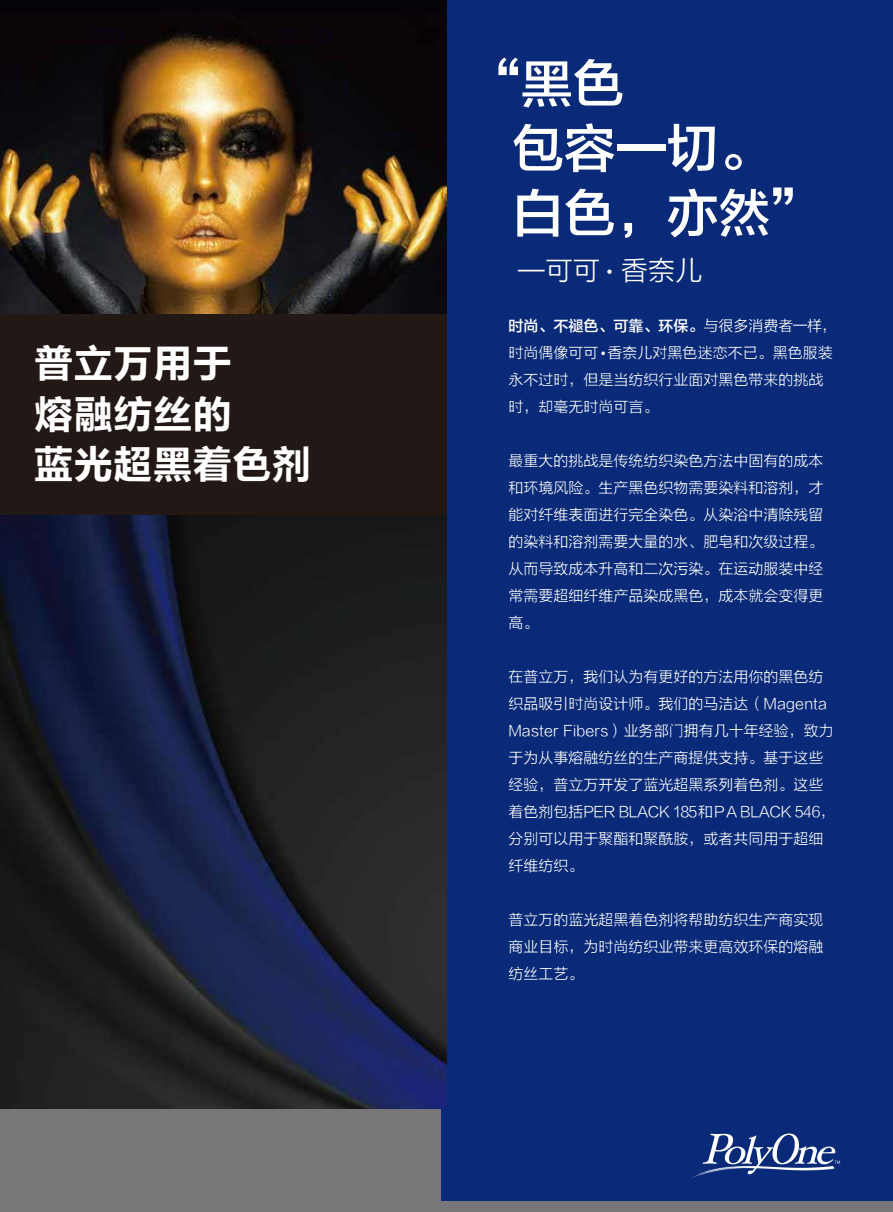
<style>
.page{position:relative;width:893px;height:1212px;background:#fff}
.page>*{position:absolute;margin:0;border:0;box-sizing:border-box;transform-origin:0 0}
.t1{font:51.6px/64.8px "FZLTZHK GBK1 0";color:#fff}
.t2{font:39.6px/50.6px "FZLTCHK GBK1 0";color:#fff}
.t3{font:27.3px "FZLTXHK";color:#fff}
.t4{font:15px/27px "FZLTXHK";color:#fff}
.t5{font:15px "FZLTZHK GBK1 0";color:#fff}
.s1{font-family:"FZLTXHK"}
</style>
<div class="page">
<div style="left:0;top:1107px;width:893px;height:105px;background:#77777a"></div>
<div style="left:441px;top:0;width:452px;height:1200px;background:#092a78"></div>
<img style="left:0;top:515px;width:446px;height:593px">
<img style="left:0;top:13px;width:446px;height:301px">
<div style="left:0;top:314px;width:446px;height:201px;background:#221815"></div>
<svg style="left:691px;top:1133px;width:149px;height:45px"></svg>
<div style="left:0;top:0;width:446px;height:13px;background:#060408"></div>
<svg style="left:607px;top:269px;width:5px;height:5px"></svg>
<svg style="left:601px;top:351px;width:4px;height:4px"></svg>
<h2 class="t2" style="left:34px;top:339px;width:279px">普立万用于<br>熔融纺丝的<br>蓝光超黑着色剂</h2>
<h1 class="t1" style="left:512px;top:52px;width:311px;text-indent:-43px">“黑色<br>包容一切。白色，亦然”</h1>
<h3 class="t3" style="left:518px;top:256px;width:186px">—可可 香奈儿</h3>
<p class="t5" style="left:508px;top:317px;width:330px">时尚、不褪色、可靠、环保。<span class="s1">与很多消费者一样，</span></p>
<p class="t4" style="left:508px;top:339px;width:326px">时尚偶像可可 香奈儿对黑色迷恋不已。黑色服装永不过时，但是当纺织行业面对黑色带来的挑战时，却毫无时尚可言。</p>
<p class="t4" style="left:508px;top:447px;width:317px;text-align:justify">最重大的挑战是传统纺织染色方法中固有的成本和环境风险。生产黑色织物需要染料和溶剂，才能对纤维表面进行完全染色。从染浴中清除残留的染料和溶剂需要大量的水、肥皂和次级过程。从而导致成本升高和二次污染。在运动服装中经常需要超细纤维产品染成黑色，成本就会变得更高。</p>
<p class="t4" style="left:508px;top:663px;width:328px">在普立万，我们认为有更好的方法用你的黑色纺织品吸引时尚设计师。我们的马洁达（Magenta<br>Master Fibers）业务部门拥有几十年经验，致力于为从事熔融纺丝的生产商提供支持。基于这些经验，普立万开发了蓝光超黑系列着色剂。这些着色剂包括PER BLACK 185和PA BLACK 546，分别可以用于聚酯和聚酰胺，或者共同用于超细纤维纺织。</p>
<p class="t4" style="left:508px;top:906px;width:317px;text-align:justify">普立万的蓝光超黑着色剂将帮助纺织生产商实现商业目标，为时尚纺织业带来更高效环保的熔融纺丝工艺。</p>
</div>
